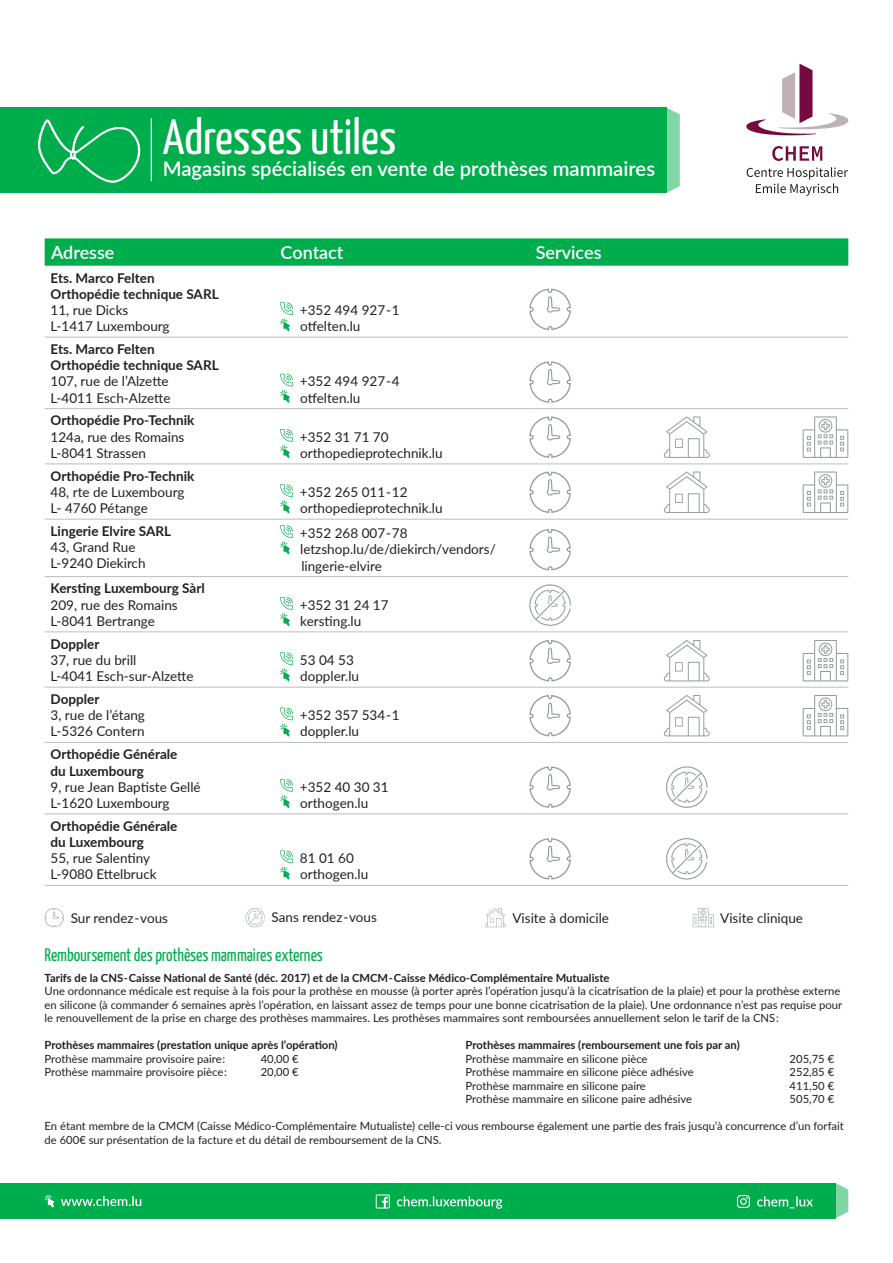
<style>
.page{position:relative;width:893px;height:1263px;background:#fff}
.page>*{position:absolute;margin:0;border:0;box-sizing:border-box;transform-origin:0 0}
.t1{font:49.5px "Yanone Kaffeesatz";color:#fff}
.t2{font:600 20.25px "Lato";color:#fff}
.t3{font:18px "Yanone Kaffeesatz";letter-spacing:-.005em;color:#00ad4c}
.t4{font:600 18px "Lato";color:#fff}
.t5{font:13.5px/16.2px "Lato";color:#231f20}
.t6{font:700 13.5px/16.2px "Lato";color:#231f20}
.t7{font:11.25px/13.5px "Lato";color:#231f20}
.t8{font:700 11.25px "Lato";color:#231f20}
</style>
<div class="page">
<svg style="left:45px;top:908px;width:19px;height:19px"></svg>
<svg style="left:246px;top:908px;width:19px;height:19px"></svg>
<svg style="left:485px;top:908px;width:21px;height:19px"></svg>
<svg style="left:693px;top:908px;width:21px;height:19px"></svg>
<svg style="left:45px;top:238px;width:803px;height:28px;background:#06af50"></svg>
<hr style="left:45px;top:337px;width:229px;height:1px;background:#bcbdc0">
<hr style="left:274px;top:337px;width:255px;height:1px;background:#bcbdc0">
<hr style="left:529px;top:337px;width:319px;height:1px;background:#bcbdc0">
<hr style="left:45px;top:408px;width:229px;height:1px;background:#bcbdc0">
<hr style="left:274px;top:408px;width:255px;height:1px;background:#bcbdc0">
<hr style="left:529px;top:408px;width:319px;height:1px;background:#bcbdc0">
<hr style="left:45px;top:463px;width:229px;height:1px;background:#bcbdc0">
<hr style="left:274px;top:463px;width:255px;height:1px;background:#bcbdc0">
<hr style="left:529px;top:463px;width:319px;height:1px;background:#bcbdc0">
<hr style="left:45px;top:519px;width:229px;height:1px;background:#bcbdc0">
<hr style="left:274px;top:519px;width:255px;height:1px;background:#bcbdc0">
<hr style="left:529px;top:519px;width:319px;height:1px;background:#bcbdc0">
<hr style="left:45px;top:576px;width:229px;height:1px;background:#bcbdc0">
<hr style="left:274px;top:576px;width:255px;height:1px;background:#bcbdc0">
<hr style="left:529px;top:576px;width:319px;height:1px;background:#bcbdc0">
<hr style="left:45px;top:631px;width:229px;height:1px;background:#bcbdc0">
<hr style="left:274px;top:631px;width:255px;height:1px;background:#bcbdc0">
<hr style="left:529px;top:631px;width:319px;height:1px;background:#bcbdc0">
<hr style="left:45px;top:687px;width:229px;height:1px;background:#bcbdc0">
<hr style="left:274px;top:687px;width:255px;height:1px;background:#bcbdc0">
<hr style="left:529px;top:687px;width:319px;height:1px;background:#bcbdc0">
<hr style="left:45px;top:742px;width:229px;height:1px;background:#bcbdc0">
<hr style="left:274px;top:742px;width:255px;height:1px;background:#bcbdc0">
<hr style="left:529px;top:742px;width:319px;height:1px;background:#bcbdc0">
<hr style="left:45px;top:813px;width:229px;height:1px;background:#bcbdc0">
<hr style="left:274px;top:813px;width:255px;height:1px;background:#bcbdc0">
<hr style="left:529px;top:813px;width:319px;height:1px;background:#bcbdc0">
<hr style="left:45px;top:885px;width:229px;height:1px;background:#bcbdc0">
<hr style="left:274px;top:885px;width:255px;height:1px;background:#bcbdc0">
<hr style="left:529px;top:885px;width:319px;height:1px;background:#bcbdc0">
<svg style="left:280px;top:302px;width:13px;height:29px"></svg>
<svg style="left:280px;top:374px;width:13px;height:29px"></svg>
<svg style="left:280px;top:429px;width:13px;height:29px"></svg>
<svg style="left:280px;top:484px;width:13px;height:29px"></svg>
<svg style="left:280px;top:525px;width:13px;height:29px"></svg>
<svg style="left:280px;top:597px;width:13px;height:29px"></svg>
<svg style="left:280px;top:652px;width:13px;height:29px"></svg>
<svg style="left:280px;top:707px;width:13px;height:29px"></svg>
<svg style="left:280px;top:779px;width:13px;height:29px"></svg>
<svg style="left:280px;top:850px;width:13px;height:29px"></svg>
<svg style="left:664px;top:416px;width:46px;height:42px"></svg>
<svg style="left:664px;top:471px;width:46px;height:42px"></svg>
<svg style="left:529px;top:416px;width:42px;height:42px"></svg>
<svg style="left:529px;top:471px;width:42px;height:42px"></svg>
<svg style="left:529px;top:529px;width:42px;height:41px"></svg>
<svg style="left:529px;top:766px;width:42px;height:42px"></svg>
<svg style="left:529px;top:838px;width:42px;height:41px"></svg>
<svg style="left:529px;top:289px;width:42px;height:41px"></svg>
<svg style="left:529px;top:361px;width:42px;height:42px"></svg>
<svg style="left:803px;top:416px;width:45px;height:42px"></svg>
<svg style="left:664px;top:640px;width:46px;height:41px"></svg>
<svg style="left:529px;top:640px;width:42px;height:41px"></svg>
<svg style="left:803px;top:640px;width:45px;height:41px"></svg>
<svg style="left:664px;top:695px;width:46px;height:41px"></svg>
<svg style="left:529px;top:695px;width:42px;height:41px"></svg>
<svg style="left:803px;top:695px;width:45px;height:41px"></svg>
<svg style="left:803px;top:471px;width:45px;height:42px"></svg>
<svg style="left:746px;top:63px;width:103px;height:133px"></svg>
<div style="left:0;top:108px;width:667px;height:85px;background:#00ad4c"></div>
<hr style="left:151px;top:118px;width:1px;height:63px;background:#fff">
<svg style="left:667px;top:108px;width:13px;height:85px"></svg>
<div style="left:0;top:1183px;width:835px;height:35px;background:#00ad4c"></div>
<svg style="left:61px;top:1196px;width:80px;height:10px"></svg>
<svg style="left:45px;top:1194px;width:9px;height:13px"></svg>
<svg style="left:397px;top:1196px;width:105px;height:13px"></svg>
<div style="left:376px;top:1194px;width:14px;height:14px;border:1px solid #fff"></div>
<svg style="left:382px;top:1197px;width:6px;height:11px"></svg>
<svg style="left:757px;top:1196px;width:56px;height:12px"></svg>
<svg style="left:737px;top:1195px;width:13px;height:13px"></svg>
<svg style="left:835px;top:1183px;width:13px;height:35px"></svg>
<svg style="left:38px;top:120px;width:103px;height:63px"></svg>
<svg style="left:666px;top:766px;width:41px;height:42px"></svg>
<svg style="left:529px;top:584px;width:42px;height:42px"></svg>
<svg style="left:666px;top:838px;width:41px;height:41px"></svg>
<h1 class="t1" style="left:163px;top:101px;width:235px">Adresses utiles</h1>
<h2 class="t2" style="left:163px;top:154px;width:494px">Magasins spécialisés en vente de prothèses mammaires</h2>
<h3 class="t4" style="left:51px;top:240px;width:65px">Adresse</h3>
<h3 class="t4" style="left:281px;top:240px;width:64px">Contact</h3>
<h3 class="t4" style="left:536px;top:240px;width:67px">Services</h3>
<p class="t6" style="left:51px;top:269px;width:170px">Ets. Marco Felten<br>Orthopédie technique SARL</p>
<p class="t5" style="left:51px;top:301px;width:121px">11, rue Dicks<br>L-1417 Luxembourg</p>
<p class="t5" style="left:300px;top:301px;width:101px">+352 494 927 - 1 otfelten.lu</p>
<p class="t6" style="left:51px;top:340px;width:170px">Ets. Marco Felten<br>Orthopédie technique SARL</p>
<p class="t5" style="left:51px;top:373px;width:121px">107, rue de l’Alzette<br>L-4011 Esch-Alzette</p>
<p class="t5" style="left:300px;top:373px;width:101px">+352 494 927 - 4 otfelten.lu</p>
<p class="t6" style="left:51px;top:412px;width:145px">Orthopédie Pro-Technik</p>
<p class="t5" style="left:51px;top:428px;width:135px">124a, rue des Romains<br>L-8041 Strassen</p>
<p class="t5" style="left:300px;top:428px;width:144px">+352 31 71 70 orthopedieprotechnik.lu</p>
<p class="t6" style="left:51px;top:467px;width:145px">Orthopédie Pro-Technik</p>
<p class="t5" style="left:51px;top:483px;width:135px">48, rte de Luxembourg<br>L- 4760 Pétange</p>
<p class="t5" style="left:300px;top:483px;width:144px">+352 265 011 - 12 orthopedieprotechnik.lu</p>
<p class="t6" style="left:51px;top:522px;width:122px">Lingerie Elvire SARL</p>
<p class="t5" style="left:51px;top:539px;width:96px">43, Grand Rue<br>L-9240 Diekirch</p>
<p class="t5" style="left:300px;top:524px;width:197px">+352 268 007 - 78 letzshop.lu/de/diekirch/vendors/ lingerie-elvire</p>
<p class="t6" style="left:51px;top:580px;width:156px">Kersting Luxembourg Sàrl</p>
<p class="t5" style="left:51px;top:596px;width:129px">209, rue des Romains<br>L-8041 Bertrange</p>
<p class="t5" style="left:300px;top:596px;width:90px">+352 31 24 17 kersting.lu</p>
<p class="t6" style="left:51px;top:635px;width:50px">Doppler</p>
<p class="t5" style="left:51px;top:651px;width:144px">37, rue du brill<br>L-4041 Esch-sur-Alzette</p>
<p class="t5" style="left:300px;top:651px;width:61px">53 04 53 doppler.lu</p>
<p class="t6" style="left:51px;top:690px;width:50px">Doppler</p>
<p class="t5" style="left:51px;top:707px;width:96px">3, rue de l’étang<br>L-5326 Contern</p>
<p class="t5" style="left:300px;top:707px;width:101px">+352 357 534 - 1 doppler.lu</p>
<p class="t6" style="left:51px;top:746px;width:128px">Orthopédie Générale du Luxembourg</p>
<p class="t5" style="left:51px;top:778px;width:152px">9, rue Jean Baptiste Gellé<br>L-1620 Luxembourg</p>
<p class="t5" style="left:300px;top:778px;width:90px">+352 40 30 31 orthogen.lu</p>
<p class="t6" style="left:51px;top:817px;width:128px">Orthopédie Générale du Luxembourg</p>
<p class="t5" style="left:51px;top:849px;width:108px">55, rue Salentiny<br>L-9080 Ettelbruck</p>
<p class="t5" style="left:300px;top:849px;width:70px">81 01 60 orthogen.lu</p>
<p class="t5" style="left:71px;top:910px;width:99px">Sur rendez - vous</p>
<p class="t5" style="left:272px;top:909px;width:107px">Sans rendez - vous</p>
<p class="t5" style="left:512px;top:910px;width:98px">Visite à domicile</p>
<p class="t5" style="left:720px;top:910px;width:84px">Visite clinique</p>
<h3 class="t3" style="left:45px;top:941px;width:280px">Remboursement des prothèses mammaires externes</h3>
<p class="t8" style="left:45px;top:969px;width:566px">Tarifs de la CNS - Caisse National de Santé (déc. 2017) et de la CMCM - Caisse Médico-Complémentaire Mutualiste</p>
<p class="t7" style="left:45px;top:984px;width:799px">Une ordonnance médicale est requise à la fois pour la prothèse en mousse (à porter après l’opération jusqu’à la cicatrisation de la plaie) et pour la prothèse externe en silicone (à commander 6 semaines après l’opération, en laissant assez de temps pour une bonne cicatrisation de la plaie). Une ordonnance n’est pas requise pour le renouvellement de la prise en charge des prothèses mammaires. Les prothèses mammaires sont remboursées annuellement selon le tarif de la CNS :</p>
<p class="t8" style="left:45px;top:1037px;width:294px">Prothèses mammaires (prestation unique après l’opération)</p>
<p class="t7" style="left:45px;top:1051px;width:182px">Prothèse mammaire provisoire paire :</p>
<p class="t7" style="left:261px;top:1051px;width:40px">40,00 €</p>
<p class="t7" style="left:45px;top:1065px;width:184px">Prothèse mammaire provisoire pièce :</p>
<p class="t7" style="left:261px;top:1065px;width:40px">20,00 €</p>
<p class="t8" style="left:466px;top:1037px;width:276px">Prothèses mammaires (remboursement une fois par an)</p>
<p class="t7" style="left:466px;top:1051px;width:183px">Prothèse mammaire en silicone pièce</p>
<p class="t7" style="left:790px;top:1051px;width:46px">205,75 €</p>
<p class="t7" style="left:466px;top:1065px;width:230px">Prothèse mammaire en silicone pièce adhésive</p>
<p class="t7" style="left:790px;top:1065px;width:46px">252,85 €</p>
<p class="t7" style="left:466px;top:1078px;width:182px">Prothèse mammaire en silicone paire</p>
<p class="t7" style="left:790px;top:1078px;width:46px">411,50 €</p>
<p class="t7" style="left:466px;top:1092px;width:228px">Prothèse mammaire en silicone paire adhésive</p>
<p class="t7" style="left:790px;top:1092px;width:46px">505,70 €</p>
<p class="t7" style="left:45px;top:1119px;width:801px">En étant membre de la CMCM (Caisse Médico-Complémentaire Mutualiste) celle-ci vous rembourse également une partie des frais jusqu’à concurrence d’un forfait de 600€ sur présentation de la facture et du détail de remboursement de la CNS.</p>
</div>
